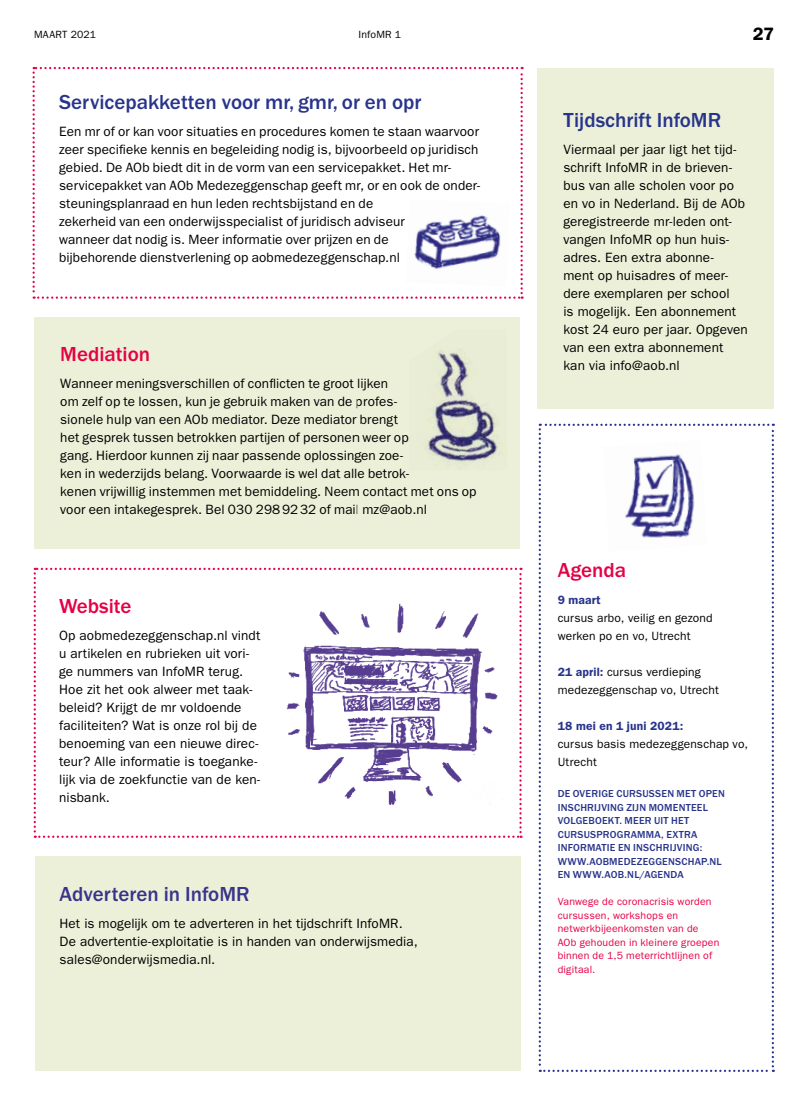
<style>
.page{position:relative;width:808px;height:1106px;background:#fff}
.page>*{position:absolute;margin:0;border:0;box-sizing:border-box;transform-origin:0 0}
.t1{font:500 21px "Franklin Gothic LT";color:#28348b}
.t2{font:500 21px "Franklin Gothic LT";color:#e50046}
.t3{font:500 21px "Franklin Gothic LT";color:#39348b}
.t4{font:600 18px "Franklin Gothic LT";color:#000}
.t5{font:13.5px/18px "Franklin Gothic LT";letter-spacing:.005em;color:#000}
.t6{font:12px/18px "Franklin Gothic LT";letter-spacing:.015em;color:#000}
.t7{font:600 12px "Franklin Gothic LT";letter-spacing:.015em;color:#28348b}
.t8{font:500 10.5px/13.5px "Franklin Gothic LT";letter-spacing:.02em;color:#28348b}
.t9{font:10.5px/13.5px "Franklin Gothic LT";letter-spacing:.015em;color:#e50046}
.t10{font:10.5px "Franklin Gothic LT";letter-spacing:.02em;color:#000}
.s1{font-weight:600;color:#28348b}
</style>
<div class="page">
<svg style="left:34px;top:567px;width:488px;height:270px"></svg>
<img style="left:286px;top:598px;width:218px;height:211px">
<svg style="left:539px;top:423px;width:235px;height:648px"></svg>
<div style="left:35px;top:855px;width:485px;height:215px;background:#ecf0d8"></div>
<div style="left:538px;top:68px;width:236px;height:340px;background:#ecf0d8"></div>
<svg style="left:33px;top:67px;width:490px;height:232px"></svg>
<div style="left:35px;top:317px;width:485px;height:231px;background:#ecf0d8"></div>
<img style="left:406px;top:199px;width:104px;height:87px">
<img style="left:423px;top:347px;width:84px;height:123px">
<img style="left:603px;top:440px;width:104px;height:111px">
<p class="t10" style="left:34px;top:28px;width:64px">MAART 2021</p>
<p class="t10" style="left:358px;top:28px;width:44px">InfoMR 1</p>
<h2 class="t4" style="left:753px;top:23px;width:23px">27</h2>
<h1 class="t1" style="left:59px;top:90px;width:364px">Servicepakketten voor mr, gmr, or en opr</h1>
<p class="t5" style="left:59px;top:122px;width:422px">Een mr of or kan voor situaties en procedures komen te staan waarvoor zeer specifieke kennis en begeleiding nodig is, bijvoorbeeld op juridisch gebied. De AOb biedt dit in de vorm van een servicepakket. Het mr&shy;servicepakket van AOb Medezeggenschap geeft mr, or en ook de onder&shy;steuningsplanraad en hun leden rechtsbijstand en de<br>zekerheid van een onderwijsspecialist of juridisch adviseur<br>wanneer dat nodig is. Meer informatie over prijzen en de<br>bijbehorende dienstverlening op aobmedezeggenschap.nl</p>
<h1 class="t2" style="left:60px;top:342px;width:91px">Mediation</h1>
<p class="t5" style="left:60px;top:374px;width:418px">Wanneer meningsverschillen of conflicten te groot lijken<br>om zelf op te lossen, kun je gebruik maken van de profes-<br>sionele hulp van een AOb mediator. Deze mediator brengt<br>het gesprek tussen betrokken partijen of personen weer op<br>gang. Hierdoor kunnen zij naar passende oplossingen zoe-<br>ken in wederzijds belang. Voorwaarde is wel dat alle betrok-<br>kenen vrijwillig instemmen met bemiddeling. Neem contact met ons op voor een intakegesprek. Bel 030 2989232 of mail mz@aob.nl</p>
<h1 class="t2" style="left:59px;top:594px;width:74px">Website</h1>
<p class="t5" style="left:59px;top:626px;width:203px">Op aobmedezeggenschap.nl vindt u artikelen en rubrieken uit vori&shy;ge nummers van InfoMR terug.<br>Hoe zit het ook alweer met taak&shy;beleid? Krijgt de mr voldoende faciliteiten? Wat is onze rol bij de benoeming van een nieuwe direc&shy;teur? Alle informatie is toeganke&shy;lijk via de zoekfunctie van de ken&shy;nisbank.</p>
<h1 class="t3" style="left:60px;top:882px;width:192px">Adverteren in InfoMR</h1>
<p class="t5" style="left:60px;top:914px;width:360px">Het is mogelijk om te adverteren in het tijdschrift InfoMR.<br>De advertentie-exploitatie is in handen van onderwijsmedia, sales@onderwijsmedia.nl.</p>
<h1 class="t1" style="left:563px;top:108px;width:159px">Tijdschrift InfoMR</h1>
<p class="t5" style="left:563px;top:140px;width:186px">Viermaal per jaar ligt het tijd&shy;schrift InfoMR in de brieven&shy;bus van alle scholen voor po en vo in Nederland. Bij de AOb geregistreerde mr-leden ont&shy;vangen InfoMR op hun huis&shy;adres. Een extra abonne-<br>ment op huisadres of meer&shy;dere exemplaren per school<br>is mogelijk. Een abonnement kost 24 euro per jaar. Opgeven van een extra abonnement kan via info@aob.nl</p>
<h1 class="t2" style="left:558px;top:558px;width:70px">Agenda</h1>
<p class="t7" style="left:558px;top:592px;width:45px">9 maart</p>
<p class="t6" style="left:558px;top:609px;width:156px">cursus arbo, veilig en gezond werken po en vo, Utrecht</p>
<p class="t6" style="left:558px;top:663px;width:163px"><span class="s1">21 april:</span> cursus verdieping medezeggenschap vo, Utrecht</p>
<p class="t7" style="left:558px;top:718px;width:127px">18 mei en 1 juni 2021:</p>
<p class="t6" style="left:558px;top:735px;width:192px">cursus basis medezeggenschap vo,<br>Utrecht</p>
<p class="t8" style="left:558px;top:787px;width:169px">DE OVERIGE CURSUSSEN MET OPEN<br>INSCHRIJVING ZIJN MOMENTEEL<br>VOLGEBOEKT. MEER UIT HET<br>CURSUSPROGRAMMA, EXTRA<br>INFORMATIE EN INSCHRIJVING:<br>WWW.AOBMEDEZEGGENSCHAP.NL<br>EN WWW.AOB.NL/AGENDA</p>
<p class="t9" style="left:558px;top:895px;width:163px">Vanwege de coronacrisis worden cursussen, workshops en netwerkbijeenkomsten van de<br>AOb gehouden in kleinere groepen binnen de 1,5 meterrichtlijnen of digitaal.</p>
</div>
